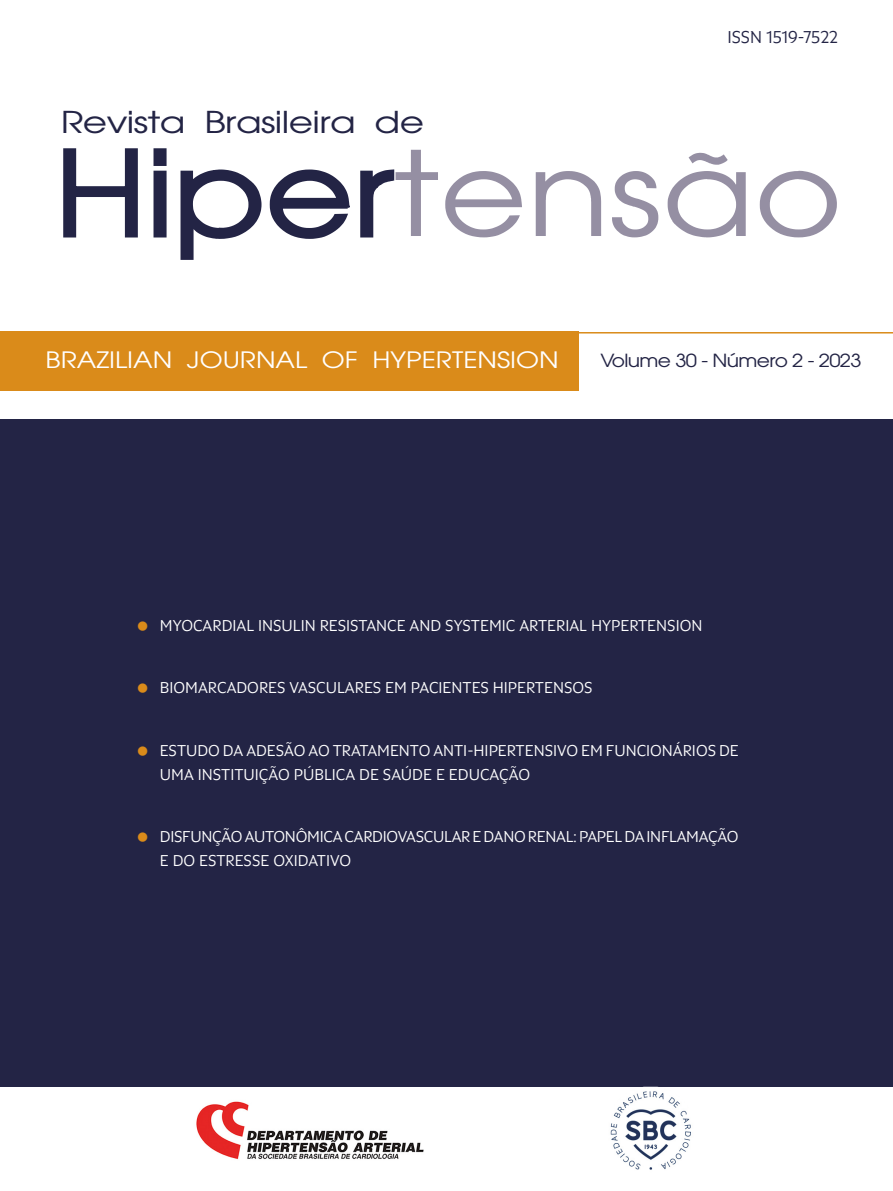
<style>
.page{position:relative;width:893px;height:1191px;background:#fff}
.page>*{position:absolute;margin:0;border:0;box-sizing:border-box;transform-origin:0 0}
.t1{font:116.7px "Avant Garde Book Wd";color:#958fa3;scale:.93 1}
.t2{font:30px "Avant Garde Book Wd";letter-spacing:-.02em;color:#232445}
.t3{font:22.5px "Avant Garde Book Wd";color:#fff;scale:.94 1}
.t4{font:18px "Avant Garde Book Wd";letter-spacing:-.04em;color:#232445;scale:.9 1}
.t5{font:18px "Altis";color:#232445}
.t6{font:16.5px/24px "Altis";color:#fff}
.s1{color:#232445}
</style>
<div class="page">
<div style="left:0;top:419px;width:893px;height:667px;background:#232445"></div>
<img style="left:196px;top:1101px;width:228px;height:59px">
<img style="left:607px;top:1086px;width:87px;height:84px">
<div style="left:0;top:332px;width:579px;height:59px;background:#da8b1a"></div>
<hr style="left:0;top:332px;width:893px;height:1px;background:#da8b1a">
<h2 class="t2" style="left:61px;top:104px;width:365px">Revista Brasileira de</h2>
<p class="t5" style="left:727px;top:24px;width:112px">ISSN 1519-7522</p>
<h1 class="t1" style="left:54px;top:121px;width:849px"><span class="s1">Hiper</span>tensão</h1>
<h3 class="t3" style="left:46px;top:345px;width:547px">BRAZILIAN JOURNAL OF HYPERTENSION</h3>
<p class="t4" style="left:600px;top:349px;width:292px">Volume 30 - Número 2 - 2023</p>
<p class="t6" style="left:160px;top:613px;width:544px">MYOCARDIAL INSULIN RESISTANCE AND SYSTEMIC ARTERIAL HYPERTENSION</p>
<p class="t6" style="left:160px;top:675px;width:434px">BIOMARCADORES VASCULARES EM PACIENTES HIPERTENSOS</p>
<p class="t6" style="left:160px;top:737px;width:580px">ESTUDO DA ADESÃO AO TRATAMENTO ANTI-HIPERTENSIVO EM FUNCIONÁRIOS DE<br>UMA INSTITUIÇÃO PÚBLICA DE SAÚDE E EDUCAÇÃO</p>
<p class="t6" style="left:160px;top:823px;width:580px">DISFUNÇÃO AUTONÔMICA CARDIOVASCULAR E DANO RENAL: PAPEL DA INFLAMAÇÃO<br>E DO ESTRESSE OXIDATIVO</p>
</div>
